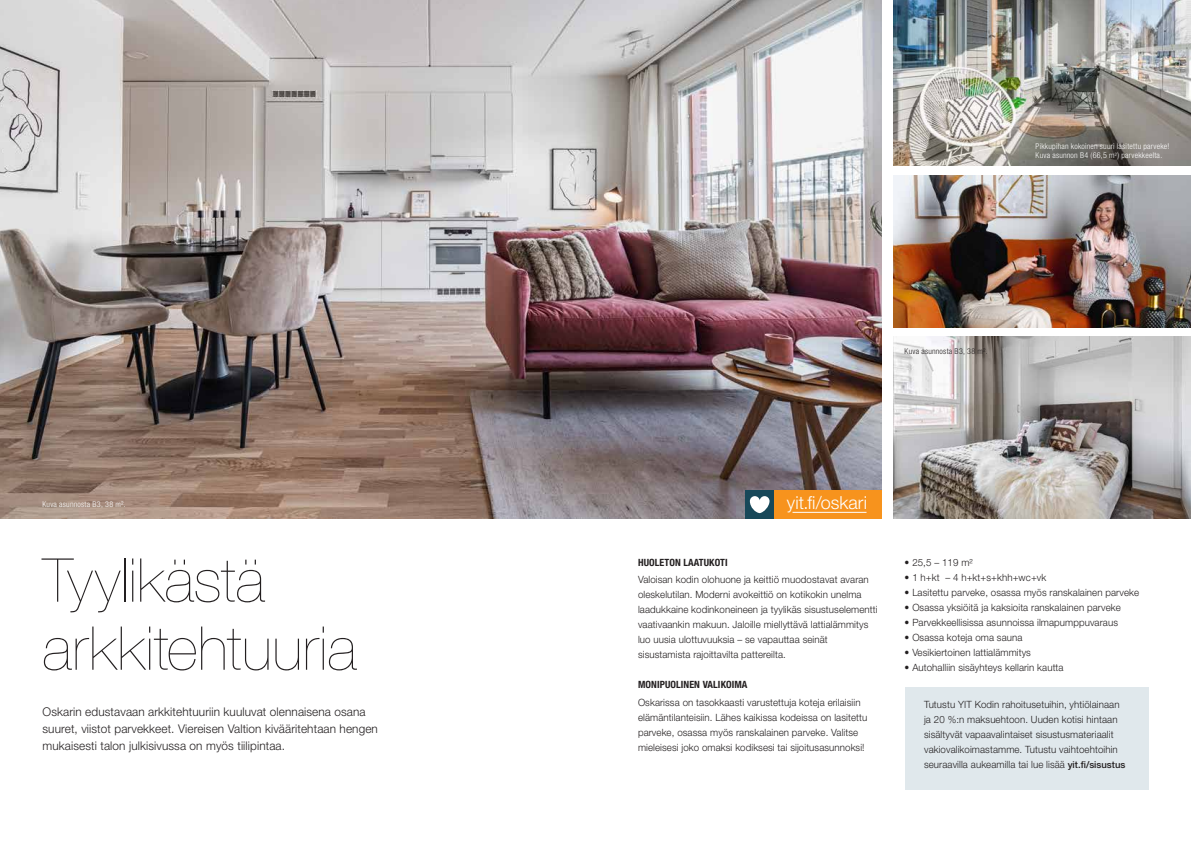
<style>
.page{position:relative;width:1191px;height:842px;background:#fff}
.page>*{position:absolute;margin:0;border:0;box-sizing:border-box;transform-origin:0 0}
.t1{font:200 60.5px/68.1px "Helvetica Neue LT Pro";letter-spacing:.005em;color:#231f20}
.t2{font:300 18px "Helvetica Neue LT Pro";letter-spacing:.005em;color:#fff}
.t3{font:300 12px/17px "Helvetica Neue LT Pro";letter-spacing:.01em;color:#231f20}
.t4{font:300 10px/15px "Helvetica Neue LT Pro";letter-spacing:.01em;color:#231f20}
.t5{font:700 condensed 10px "Helvetica Neue LT Pro";letter-spacing:.01em;color:#231f20}
.t6{font:300 condensed 8px/9px "Helvetica Neue LT Pro";letter-spacing:.03em;color:#fff}
.t7{font:300 condensed 8px "Helvetica Neue LT Pro";letter-spacing:.035em;color:#231f20}
.s1{font-weight:500;font-size:9.5px}
</style>
<div class="page">
<img style="left:0;top:0;width:882px;height:519px">
<img style="left:893px;top:176px;width:298px;height:151px">
<img style="left:893px;top:0;width:298px;height:166px">
<img style="left:893px;top:337px;width:298px;height:182px">
<div style="left:904px;top:687px;width:244px;height:102px;background:#e0e8ec"></div>
<div style="left:774px;top:490px;width:108px;height:29px;background:#f7931d"></div>
<div style="left:745px;top:490px;width:29px;height:29px;background:#174859"></div>
<svg style="left:750px;top:496px;width:19px;height:17px"></svg>
<hr style="left:792px;top:512px;width:74px;height:1px;background:#fff">
<p class="t6" style="left:43px;top:500px;width:85px">Kuva asunnosta B3, 38 m².</p>
<h1 class="t1" style="left:43px;top:546px;width:316px">Tyylikästä arkkitehtuuria</h1>
<p class="t3" style="left:43px;top:703px;width:337px">Oskarin edustavaan arkkitehtuuriin kuuluvat olennaisena osana suuret, viistot parvekkeet. Viereisen Valtion kivääritehtaan hengen mukaisesti talon julkisivussa on myös tiilipintaa.</p>
<p class="t6" style="left:1035px;top:142px;width:135px">Pikkupihan kokoinen suuri lasitettu parveke!<br>Kuva asunnon B4 (66,5 m<sup>2</sup>) parvekkeelta.</p>
<p class="t7" style="left:904px;top:347px;width:85px">Kuva asunnosta B3, 38 m².</p>
<h2 class="t2" style="left:787px;top:492px;width:82px">yit.fi/oskari</h2>
<p class="t5" style="left:638px;top:556px;width:91px">HUOLETON LAATUKOTI</p>
<p class="t4" style="left:638px;top:572px;width:241px">Valoisan kodin olohuone ja keittiö muodostavat avaran oleskelutilan. Moderni avokeittiö on kotikokin unelma laadukkaine kodinkoneineen ja tyylikäs sisustuselementti vaativaankin makuun. Jaloille miellyttävä lattialämmitys luo uusia ulottuvuuksia – se vapauttaa seinät sisustamista rajoittavilta pattereilta.</p>
<p class="t5" style="left:638px;top:679px;width:111px">MONIPUOLINEN VALIKOIMA</p>
<p class="t4" style="left:638px;top:695px;width:231px">Oskarissa on tasokkaasti varustettuja koteja erilaisiin elämäntilanteisiin. Lähes kaikissa kodeissa on lasitettu parveke, osassa myös ranskalainen parveke. Valitse mieleisesi joko omaksi kodiksesi tai sijoitusasunnoksi!</p>
<p class="t4" style="left:904px;top:554px;width:70px">• 25,5 – 119 m²</p>
<p class="t4" style="left:904px;top:569px;width:143px">• 1 h+kt – 4 h+kt+s+khh+wc+vk</p>
<p class="t4" style="left:904px;top:584px;width:236px">• Lasitettu parveke, osassa myös ranskalainen parveke</p>
<p class="t4" style="left:904px;top:599px;width:218px">• Osassa yksiöitä ja kaksioita ranskalainen parveke</p>
<p class="t4" style="left:904px;top:614px;width:215px">• Parvekkeellisissa asunnoissa ilmapumppuvaraus</p>
<p class="t4" style="left:904px;top:629px;width:119px">• Osassa koteja oma sauna</p>
<p class="t4" style="left:904px;top:644px;width:128px">• Vesikiertoinen lattialämmitys</p>
<p class="t4" style="left:904px;top:659px;width:160px">• Autohalliin sisäyhteys kellarin kautta</p>
<p class="t4" style="left:924px;top:696px;width:203px">Tutustu YIT Kodin rahoitusetuihin, yhtiölainaan ja 20 %:n maksuehtoon. Uuden kotisi hintaan sisältyvät vapaavalintaiset sisustusmateriaalit vakiovalikoimastamme. Tutustu vaihtoehtoihin seuraavilla aukeamilla tai lue lisää <span class="s1">yit.fi/sisustus</span></p>
</div>
